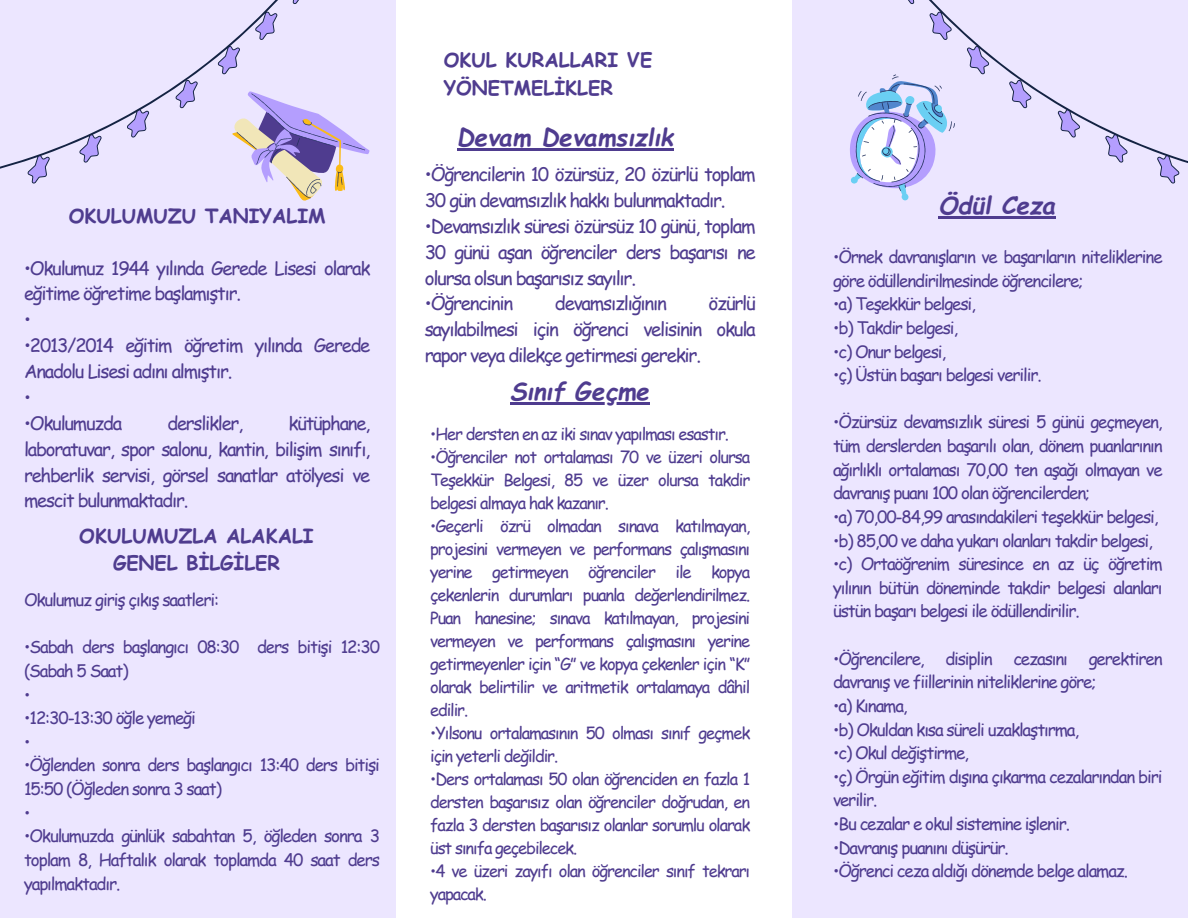
<style>
.page{position:relative;width:1188px;height:918px;background:#ece6ff}
.page>*{position:absolute;margin:0;border:0;box-sizing:border-box;transform-origin:0 0}
.t1{font:italic 700 24px "Comic Sans MS";color:#4f3c8f}
.t2{font:700 19.65px/27.5px "Comic Sans MS";color:#4f3c8f}
.t3{font:18.75px/25.8px "Comic Sans MS";letter-spacing:-.065em;color:#4f3c8f;text-align:justify}
.t4{font:18.45px/25.8px "Comic Sans MS";letter-spacing:-.065em;color:#4f3c8f}
.t5{font:16.95px/23.7px "Comic Sans MS";letter-spacing:-.065em;color:#4f3c8f}
.t6{font:16.5px/23px "Comic Sans MS";letter-spacing:-.065em;color:#4f3c8f;text-align:justify}
</style>
<div class="page">
<div style="left:396px;top:0;width:396px;height:918px;background:#fff"></div>
<svg style="left:0;top:0;width:299px;height:184px"></svg>
<svg style="left:908px;top:0;width:280px;height:184px"></svg>
<svg style="left:232px;top:91px;width:137px;height:110px"></svg>
<svg style="left:850px;top:74px;width:105px;height:126px"></svg>
<hr style="left:457px;top:148px;width:217px;height:2px;background:#4f3c8f">
<hr style="left:510px;top:403px;width:139px;height:2px;background:#4f3c8f">
<hr style="left:939px;top:216px;width:117px;height:2px;background:#4f3c8f">
<p class="t2" style="left:69px;top:202px;width:258px">OKULUMUZU TANIYALIM</p>
<p class="t4" style="left:24px;top:254px;width:348px">•Okulumuz 1944 yılında Gerede Lisesi olarak eğitime öğretime başlamıştır.</p>
<p class="t4" style="left:24px;top:306px;width:9px">•</p>
<p class="t4" style="left:24px;top:332px;width:348px">•2013/2014 eğitim öğretim yılında Gerede<br>Anadolu Lisesi adını almıştır.</p>
<p class="t4" style="left:24px;top:384px;width:9px">•</p>
<p class="t4" style="left:24px;top:409px;width:100px">•Okulumuzda</p>
<p class="t4" style="left:167px;top:409px;width:77px">derslikler,</p>
<p class="t4" style="left:24px;top:409px;width:348px;text-align:justify;text-indent:265px">kütüphane, laboratuvar, spor salonu, kantin, bilişim sınıfı, rehberlik servisi, görsel sanatlar atölyesi ve mescit bulunmaktadır.</p>
<p class="t2" style="left:79px;top:521px;width:236px;line-height:27px;text-align:center">OKULUMUZLA ALAKALI<br>GENEL BİLGİLER</p>
<p class="t5" style="left:24px;top:587px;width:197px">Okulumuz giriş çıkış saatleri:</p>
<p class="t5" style="left:24px;top:635px;width:358px">•Sabah ders başlangıcı 08:30 ders bitişi 12:30 (Sabah 5 Saat)</p>
<p class="t5" style="left:24px;top:682px;width:8px">•</p>
<p class="t5" style="left:24px;top:705px;width:173px">•12:30-13:30 öğle yemeği</p>
<p class="t5" style="left:24px;top:729px;width:8px">•</p>
<p class="t5" style="left:24px;top:753px;width:357px">•Öğlenden sonra ders başlangıcı 13:40 ders bitişi<br>15:50 (Öğleden sonra 3 saat)</p>
<p class="t5" style="left:24px;top:800px;width:8px">•</p>
<p class="t5" style="left:24px;top:824px;width:357px;text-align:justify">•Okulumuzda günlük sabahtan 5, öğleden sonra 3 toplam 8, Haftalık olarak toplamda 40 saat ders yapılmaktadır.</p>
<p class="t2" style="left:444px;top:45px;width:210px">OKUL KURALLARI VE<br>YÖNETMELİKLER</p>
<p class="t1" style="left:457px;top:119px;width:218px">Devam Devamsızlık</p>
<p class="t3" style="left:425px;top:161px;width:333px">•Öğrencilerin 10 özürsüz, 20 özürlü toplam<br>30 gün devamsızlık hakkı bulunmaktadır.</p>
<p class="t3" style="left:425px;top:212px;width:333px">•Devamsızlık süresi özürsüz 10 günü, toplam 30 günü aşan öğrenciler ders başarısı ne olursa olsun başarısız sayılır.</p>
<p class="t3" style="left:425px;top:290px;width:90px">•Öğrencinin</p>
<p class="t3" style="left:555px;top:290px;width:113px">devamsızlığının</p>
<p class="t3" style="left:425px;top:290px;width:333px;text-indent:284px">özürlü sayılabilmesi için öğrenci velisinin okula rapor veya dilekçe getirmesi gerekir.</p>
<p class="t1" style="left:510px;top:374px;width:141px">Sınıf Geçme</p>
<p class="t6" style="left:430px;top:421px;width:300px">•Her dersten en az iki sınav yapılması esastır.</p>
<p class="t6" style="left:430px;top:444px;width:322px">•Öğrenciler not ortalaması 70 ve üzeri olursa Teşekkür Belgesi, 85 ve üzer olursa takdir belgesi almaya hak kazanır.</p>
<p class="t6" style="left:430px;top:513px;width:322px">•Geçerli özrü olmadan sınava katılmayan, projesini vermeyen ve performans çalışmasını yerine getirmeyen öğrenciler ile kopya çekenlerin durumları puanla değerlendirilmez.<br>Puan hanesine; sınava katılmayan, projesini vermeyen ve performans çalışmasını yerine getirmeyenler için “G” ve kopya çekenler için “K” olarak belirtilir ve aritmetik ortalamaya dâhil edilir.</p>
<p class="t6" style="left:430px;top:721px;width:322px">•Yılsonu ortalamasının 50 olması sınıf geçmek için yeterli değildir.</p>
<p class="t6" style="left:430px;top:767px;width:322px">•Ders ortalaması 50 olan öğrenciden en fazla 1 dersten başarısız olan öğrenciler doğrudan, en fazla 3 dersten başarısız olanlar sorumlu olarak üst sınıfa geçebilecek.</p>
<p class="t6" style="left:430px;top:859px;width:322px">•4 ve üzeri zayıfı olan öğrenciler sınıf tekrarı yapacak.</p>
<p class="t1" style="left:939px;top:187px;width:119px">Ödül Ceza</p>
<p class="t5" style="left:833px;top:244px;width:331px">•Örnek davranışların ve başarıların niteliklerine göre ödüllendirilmesinde öğrencilere;</p>
<p class="t5" style="left:833px;top:292px;width:144px">•a) Teşekkür belgesi,</p>
<p class="t5" style="left:833px;top:315px;width:127px">•b) Takdir belgesi,</p>
<p class="t5" style="left:833px;top:339px;width:115px">•c) Onur belgesi,</p>
<p class="t5" style="left:833px;top:362px;width:210px">•ç) Üstün başarı belgesi verilir.</p>
<p class="t5" style="left:833px;top:410px;width:331px;text-align:justify">•Özürsüz devamsızlık süresi 5 günü geçmeyen, tüm derslerden başarılı olan, dönem puanlarının ağırlıklı ortalaması 70,00 ten aşağı olmayan ve davranış puanı 100 olan öğrencilerden;</p>
<p class="t5" style="left:833px;top:504px;width:327px">•a) 70,00-84,99 arasındakileri teşekkür belgesi,</p>
<p class="t5" style="left:833px;top:528px;width:321px">•b) 85,00 ve daha yukarı olanları takdir belgesi,</p>
<p class="t5" style="left:833px;top:551px;width:331px;text-align:justify">•c) Ortaöğrenim süresince en az üç öğretim yılının bütün döneminde takdir belgesi alanları üstün başarı belgesi ile ödüllendirilir.</p>
<p class="t5" style="left:833px;top:646px;width:331px">•Öğrencilere, disiplin cezasını gerektiren davranış ve fiillerinin niteliklerine göre;</p>
<p class="t5" style="left:833px;top:693px;width:76px">•a) Kınama,</p>
<p class="t5" style="left:833px;top:717px;width:248px">•b) Okuldan kısa süreli uzaklaştırma,</p>
<p class="t5" style="left:833px;top:740px;width:137px">•c) Okul değiştirme,</p>
<p class="t5" style="left:833px;top:764px;width:331px">•ç) Örgün eğitim dışına çıkarma cezalarından biri verilir.</p>
<p class="t5" style="left:833px;top:811px;width:238px">•Bu cezalar e okul sistemine işlenir.</p>
<p class="t5" style="left:833px;top:835px;width:177px">•Davranış puanını düşürür.</p>
<p class="t5" style="left:833px;top:859px;width:297px">•Öğrenci ceza aldığı dönemde belge alamaz.</p>
</div>
